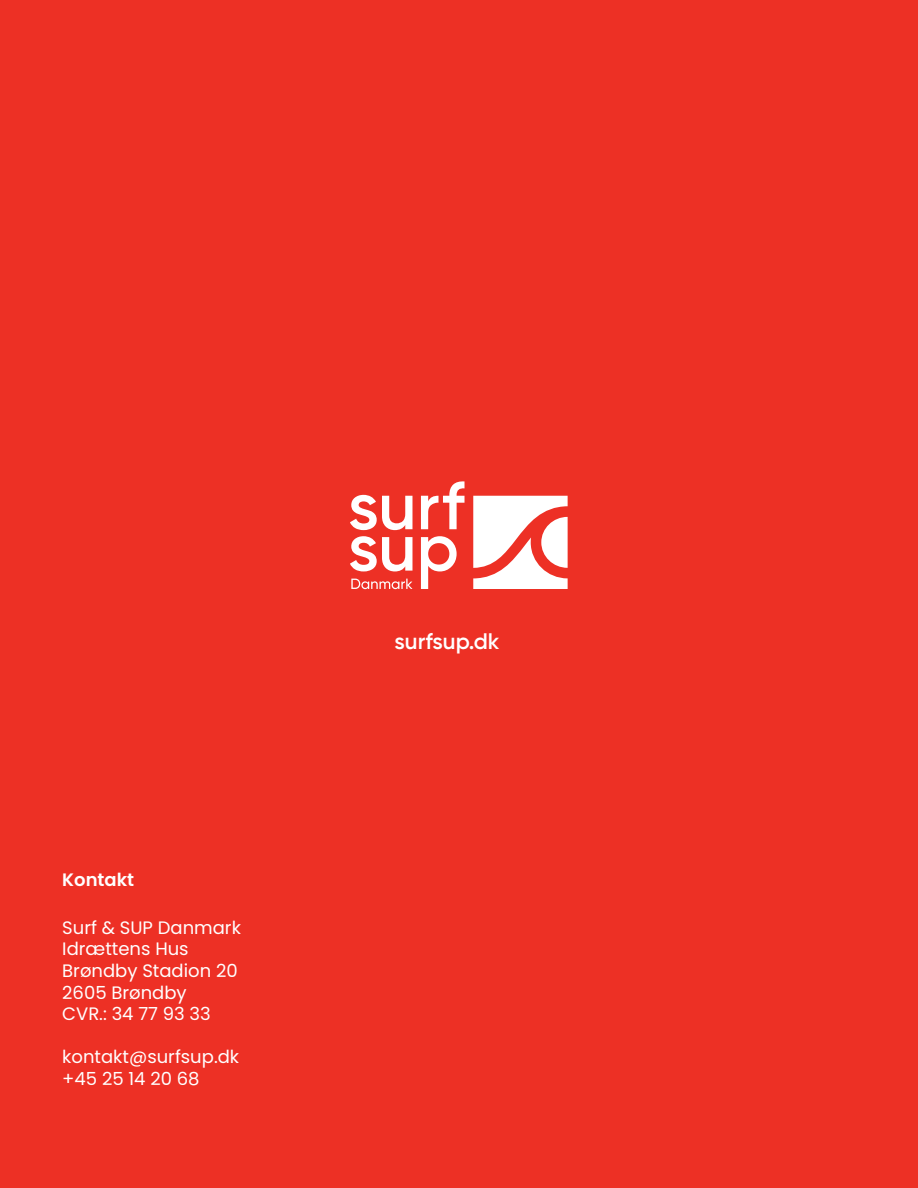
<style>
.page{position:relative;width:918px;height:1188px;background:#ed3025}
.page>*{position:absolute;margin:0;border:0;box-sizing:border-box;transform-origin:0 0}
.t1{font:600 22.5px "Gilroy";color:#fff}
.t2{font:18px "Poppins";color:#fff}
.t3{font:600 18px "Poppins";color:#fff}
</style>
<div class="page">
<svg style="left:473px;top:496px;width:95px;height:93px"></svg>
<svg style="left:350px;top:495px;width:62px;height:35px"></svg>
<svg style="left:421px;top:481px;width:44px;height:48px"></svg>
<svg style="left:350px;top:536px;width:62px;height:35px"></svg>
<svg style="left:421px;top:536px;width:36px;height:53px"></svg>
<svg style="left:351px;top:579px;width:61px;height:10px"></svg>
<p class="t3" style="left:62px;top:869px;width:74px">Kontakt</p>
<p class="t2" style="left:62px;top:917px;width:180px">Surf &amp; SUP Danmark</p>
<p class="t2" style="left:62px;top:939px;width:128px">Idrættens Hus</p>
<p class="t2" style="left:62px;top:960px;width:177px">Brøndby Stadion 20</p>
<p class="t2" style="left:62px;top:982px;width:126px">2605 Brøndby</p>
<p class="t2" style="left:62px;top:1003px;width:150px">CVR.: 34 77 93 33</p>
<p class="t2" style="left:62px;top:1047px;width:178px">kontakt@surfsup.dk</p>
<p class="t2" style="left:62px;top:1068px;width:139px">+45 25 14 20 68</p>
<p class="t1" style="left:395px;top:627px;width:106px">surfsup.dk</p>
</div>
